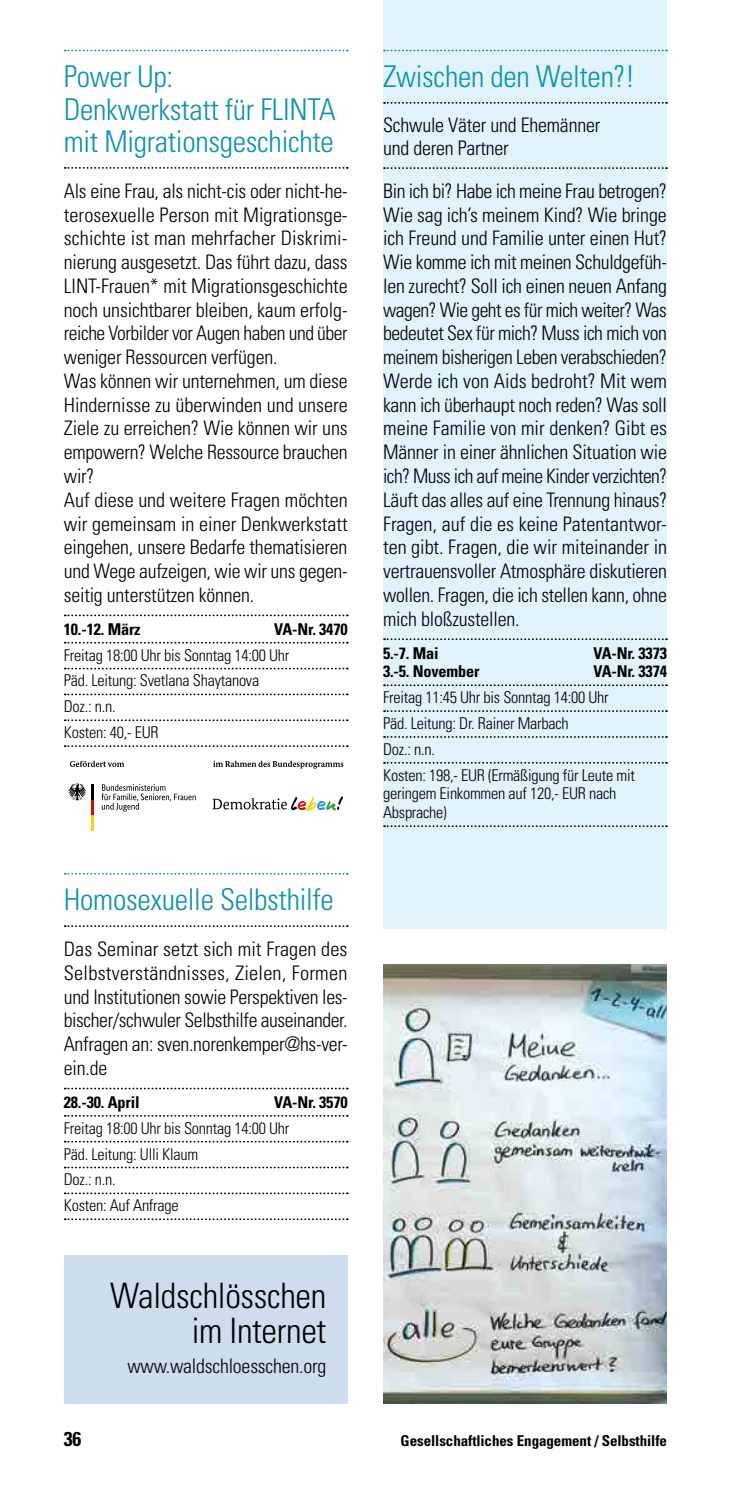
<style>
.page{position:relative;width:745px;height:1489px;background:#fff}
.page>*{position:absolute;margin:0;border:0;box-sizing:border-box;transform-origin:0 0}
.t1{font:300 condensed 35px/35px "Univers";letter-spacing:-.01em;color:#000;text-align:right}
.t2{font:300 condensed 30px/32.5px "Univers";letter-spacing:-.01em;color:#0c91b2}
.t3{font:300 condensed 20px/23.8px "Univers";letter-spacing:-.01em;color:#000}
.t4{font:700 condensed 20px "Univers";color:#000}
.t5{font:300 condensed 16.25px/25.8px "Univers";letter-spacing:-.015em;color:#000}
.t6{font:700 condensed 16.25px "Univers";letter-spacing:-.01em;color:#000}
.t7{font:700 condensed 15px "Univers";letter-spacing:-.005em;color:#000}
</style>
<div class="page">
<div style="left:383px;top:0;width:283px;height:928px;background:#e1f3fc"></div>
<svg style="left:65px;top:50px;width:282px;height:1px"></svg>
<svg style="left:65px;top:167px;width:282px;height:2px"></svg>
<svg style="left:65px;top:614px;width:282px;height:2px"></svg>
<svg style="left:65px;top:642px;width:282px;height:1px"></svg>
<svg style="left:65px;top:667px;width:282px;height:2px"></svg>
<svg style="left:65px;top:693px;width:282px;height:2px"></svg>
<svg style="left:65px;top:719px;width:282px;height:2px"></svg>
<svg style="left:65px;top:745px;width:282px;height:2px"></svg>
<svg style="left:65px;top:872px;width:282px;height:2px"></svg>
<svg style="left:65px;top:925px;width:282px;height:2px"></svg>
<svg style="left:65px;top:1087px;width:282px;height:2px"></svg>
<svg style="left:65px;top:1115px;width:282px;height:1px"></svg>
<svg style="left:65px;top:1140px;width:282px;height:2px"></svg>
<svg style="left:65px;top:1166px;width:282px;height:2px"></svg>
<svg style="left:65px;top:1192px;width:282px;height:2px"></svg>
<svg style="left:65px;top:1218px;width:282px;height:1px"></svg>
<hr style="left:91px;top:784px;width:3px;height:15px;background:#000">
<hr style="left:91px;top:799px;width:3px;height:16px;background:#e3000b">
<hr style="left:91px;top:815px;width:3px;height:16px;background:#f8d200">
<svg style="left:68px;top:783px;width:18px;height:17px"></svg>
<svg style="left:70px;top:760px;width:54px;height:7px"></svg>
<svg style="left:213px;top:760px;width:130px;height:8px"></svg>
<svg style="left:101px;top:784px;width:94px;height:27px"></svg>
<svg style="left:212px;top:796px;width:131px;height:14px"></svg>
<svg style="left:384px;top:50px;width:282px;height:1px"></svg>
<svg style="left:384px;top:102px;width:282px;height:2px"></svg>
<svg style="left:384px;top:167px;width:282px;height:2px"></svg>
<svg style="left:384px;top:638px;width:282px;height:2px"></svg>
<svg style="left:384px;top:684px;width:282px;height:2px"></svg>
<svg style="left:384px;top:710px;width:282px;height:2px"></svg>
<svg style="left:384px;top:736px;width:282px;height:1px"></svg>
<svg style="left:384px;top:762px;width:282px;height:1px"></svg>
<svg style="left:384px;top:825px;width:282px;height:2px"></svg>
<img style="left:383px;top:964px;width:283px;height:439px">
<div style="left:64px;top:1254px;width:283px;height:149px;background:#cddded"></div>
<h2 class="t2" style="left:64px;top:60px;width:273px">Power Up:<br>Denkwerkstatt für FLINTA mit Migrationsgeschichte</h2>
<p class="t3" style="left:64px;top:179px;width:285px">Als eine Frau, als nicht-cis oder nicht-he&shy;terosexuelle Person mit Migrationsge&shy;schichte ist man mehrfacher Diskrimi&shy;nierung ausgesetzt. Das führt dazu, dass LINT-Frauen* mit Migrationsgeschichte noch unsichtbarer bleiben, kaum erfolg&shy;reiche Vorbilder vor Augen haben und über weniger Ressourcen verfügen.<br>Was können wir unternehmen, um diese Hindernisse zu überwinden und unsere Ziele zu erreichen? Wie können wir uns empowern? Welche Ressource brauchen wir?<br>Auf diese und weitere Fragen möchten wir gemeinsam in einer Denkwerkstatt eingehen, unsere Bedarfe thematisieren und Wege aufzeigen, wie wir uns gegen&shy;seitig unterstützen können.</p>
<p class="t6" style="left:64px;top:619px;width:78px">10.-12. März</p>
<p class="t6" style="left:274px;top:619px;width:75px">VA-Nr. 3470</p>
<p class="t5" style="left:64px;top:642px;width:227px">Freitag 18:00 Uhr bis Sonntag 14:00 Uhr<br>Päd. Leitung: Svetlana Shaytanova<br>Doz.: n.n.<br>Kosten: 40,- EUR</p>
<h2 class="t2" style="left:64px;top:883px;width:271px">Homosexuelle Selbsthilfe</h2>
<p class="t3" style="left:64px;top:937px;width:285px;text-align:justify">Das Seminar setzt sich mit Fragen des Selbstverständnisses, Zielen, Formen und Institutionen sowie Perspektiven les&shy;bischer/schwuler Selbsthilfe auseinander.<br>Anfragen an: sven.norenkemper@hs-ver&shy;ein.de</p>
<p class="t6" style="left:64px;top:1092px;width:77px">28.-30. April</p>
<p class="t6" style="left:274px;top:1092px;width:75px">VA-Nr. 3570</p>
<p class="t5" style="left:64px;top:1115px;width:227px">Freitag 18:00 Uhr bis Sonntag 14:00 Uhr<br>Päd. Leitung: Ulli Klaum<br>Doz.: n.n.<br>Kosten: Auf Anfrage</p>
<h1 class="t1" style="left:110px;top:1277px;width:218px">Waldschlösschen im Internet</h1>
<p class="t3" style="left:127px;top:1354px;width:200px">www.waldschloesschen.org</p>
<h2 class="t2" style="left:383px;top:60px;width:253px">Zwischen den Welten?!</h2>
<p class="t3" style="left:383px;top:113px;width:218px">Schwule Väter und Ehemänner und deren Partner</p>
<p class="t3" style="left:383px;top:179px;width:285px;text-align:justify">Bin ich bi? Habe ich meine Frau betrogen?<br>Wie sag ich’s meinem Kind? Wie bringe ich Freund und Familie unter einen Hut?<br>Wie komme ich mit meinen Schuldgefüh&shy;len zurecht? Soll ich einen neuen Anfang wagen? Wie geht es für mich weiter? Was bedeutet Sex für mich? Muss ich mich von meinem bisherigen Leben verabschieden?<br>Werde ich von Aids bedroht? Mit wem kann ich überhaupt noch reden? Was soll meine Familie von mir denken? Gibt es Männer in einer ähnlichen Situation wie ich? Muss ich auf meine Kinder verzichten?<br>Läuft das alles auf eine Trennung hinaus?<br>Fragen, auf die es keine Patentantwor&shy;ten gibt. Fragen, die wir miteinander in vertrauensvoller Atmosphäre diskutieren wollen. Fragen, die ich stellen kann, ohne mich bloßzustellen.</p>
<p class="t6" style="left:383px;top:642px;width:57px">5.-7. Mai</p>
<p class="t6" style="left:593px;top:642px;width:75px">VA-Nr. 3373</p>
<p class="t6" style="left:383px;top:661px;width:98px">3.-5. November</p>
<p class="t6" style="left:593px;top:661px;width:75px">VA-Nr. 3374</p>
<p class="t5" style="left:383px;top:684px;width:253px">Freitag 11:45 Uhr bis Sonntag 14:00 Uhr<br>Päd. Leitung: Dr. Rainer Marbach<br>Doz.: n.n.<br>Kosten: 198,- EUR (Ermäßigung für Leute mit</p>
<p class="t5" style="left:383px;top:784px;width:235px;line-height:18.8px">geringem Einkommen auf 120,- EUR nach<br>Absprache)</p>
<p class="t4" style="left:64px;top:1426px;width:19px">36</p>
<p class="t7" style="left:400px;top:1431px;width:268px">Gesellschaftliches Engagement / Selbsthilfe</p>
</div>
